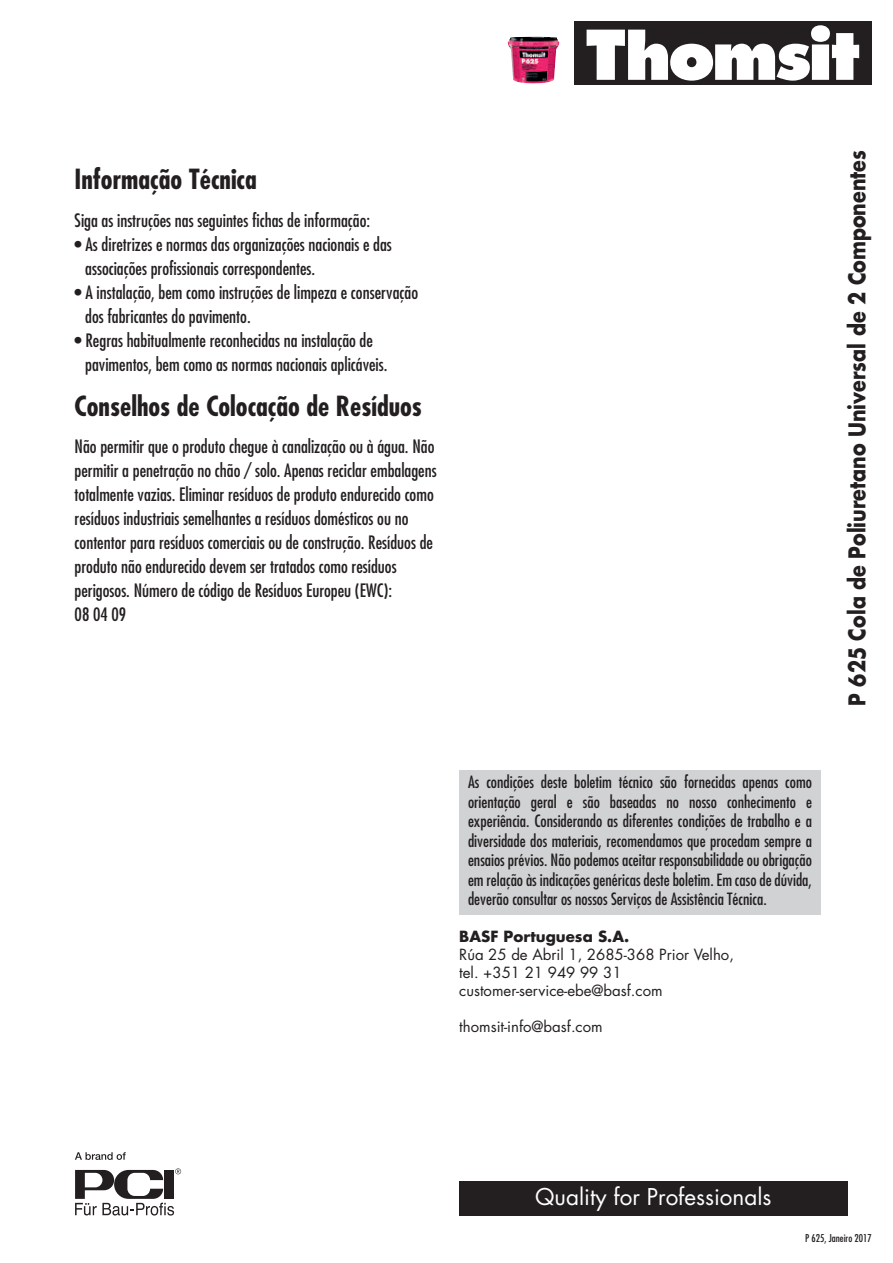
<style>
.page{position:relative;width:893px;height:1263px;background:#fff}
.page>*{position:absolute;margin:0;border:0;box-sizing:border-box;transform-origin:0 0}
.t1{font:700 condensed 27px "Futura";color:#231f20}
.t2{font:700 22.5px "Futura";color:#231f20;scale:.85 1}
.t3{font:22.5px "Futura";color:#fff}
.t4{font:condensed 18px/24px "Futura";color:#231f20}
.t5{font:condensed 16.5px/19.5px "Futura";color:#231f20;text-align:justify}
.t6{font:15px/18px "Futura";color:#231f20}
.t7{font:700 15px "Futura";color:#231f20}
.t8{font:condensed 10.5px "Futura";color:#231f20}
</style>
<div class="page">
<div style="left:574px;top:21px;width:298px;height:64px;background:#231f20"></div>
<svg style="left:587px;top:25px;width:272px;height:56px"></svg>
<img style="left:508px;top:37px;width:51px;height:46px">
<div style="left:459px;top:770px;width:362px;height:145px;background:#d1d2d4"></div>
<div style="left:459px;top:1182px;width:388px;height:34px;background:#231f20"></div>
<svg style="left:75px;top:1168px;width:106px;height:47px"></svg>
<svg style="left:75px;top:1152px;width:51px;height:8px"></svg>
<h1 class="t1" style="left:75px;top:168px;width:184px">Informação Técnica</h1>
<p class="t4" style="left:75px;top:209px;width:297px">Siga as instruções nas seguintes fichas de informação:</p>
<p class="t4" style="left:85px;top:233px;width:308px;text-indent:-11px">• As diretrizes e normas das organizações nacionais e das associações profissionais correspondentes.</p>
<p class="t4" style="left:85px;top:281px;width:334px;text-indent:-11px">• A instalação, bem como instruções de limpeza e conservação dos fabricantes do pavimento.</p>
<p class="t4" style="left:85px;top:329px;width:304px;text-indent:-11px">• Regras habitualmente reconhecidas na instalação de pavimentos, bem como as normas nacionais aplicáveis.</p>
<h1 class="t1" style="left:75px;top:394px;width:349px">Conselhos de Colocação de Resíduos</h1>
<p class="t4" style="left:75px;top:435px;width:364px">Não permitir que o produto chegue à canalização ou à água. Não permitir a penetração no chão / solo. Apenas reciclar embalagens totalmente vazias. Eliminar resíduos de produto endurecido como resíduos industriais semelhantes a resíduos domésticos ou no contentor para resíduos comerciais ou de construção. Resíduos de produto não endurecido devem ser tratados como resíduos perigosos. Número de código de Resíduos Europeu (EWC):<br>08 04 09</p>
<p class="t5" style="left:468px;top:773px;width:345px">As condições deste boletim técnico são fornecidas apenas como orientação geral e são baseadas no nosso conhecimento e experiência. Considerando as diferentes condições de trabalho e a diversidade dos materiais, recomendamos que procedam sempre a ensaios prévios. Não podemos aceitar responsabilidade ou obrigação em relação às indicações genéricas deste boletim. Em caso de dúvida, deverão consultar os nossos Serviços de Assistência Técnica.</p>
<p class="t7" style="left:459px;top:929px;width:172px">BASF Portuguesa S.A.</p>
<p class="t6" style="left:459px;top:946px;width:276px">Rúa 25 de Abril 1, 2685-368 Prior Velho, tel. +351 21 949 99 31 customer-service-ebe@basf.com</p>
<p class="t6" style="left:459px;top:1018px;width:145px">thomsit-info@basf.com</p>
<p class="t2" style="left:847px;top:706px;width:655px;rotate:-90deg">P 625 Cola de Poliuretano Universal de 2 Componentes</p>
<p class="t3" style="left:535px;top:1186px;width:238px">Quality for Professionals</p>
<p class="t8" style="left:805px;top:1233px;width:68px">P 625, Janeiro 2017</p>
</div>
